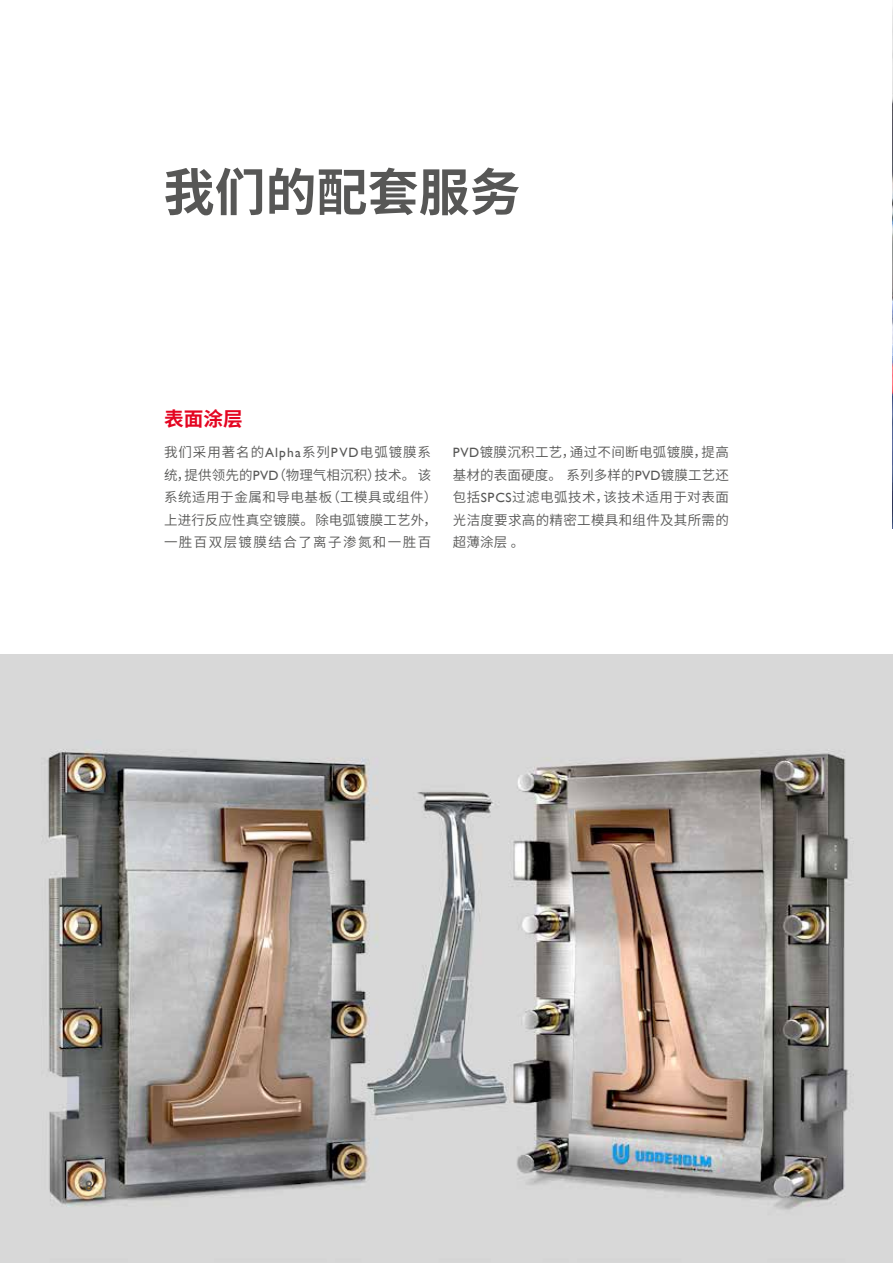
<style>
.page{position:relative;width:893px;height:1263px;background:#fff}
.page>*{position:absolute;margin:0;border:0;box-sizing:border-box;transform-origin:0 0}
.t1{font:700 51px "Source Han Sans CN";color:#575756}
.t2{font:700 19.65px "Source Han Sans CN";color:#e40521}
.t3{font:15px "Assab Gill";color:#575756}
.t4{font:13.5px/22.5px "Source Han Sans CN";letter-spacing:.035em;color:#575756}
.s1{font-family:"Assab Gill"}
</style>
<div class="page">
<img style="left:0;top:655px;width:893px;height:608px">
<img style="left:892px;top:7px;width:1px;height:521px">
<h1 class="t1" style="left:164px;top:163px;width:359px">我们的配套服务</h1>
<h2 class="t2" style="left:164px;top:408px;width:80px">表面涂层</h2>
<p class="t4" style="left:164px;top:441px;width:275px">我们采用著名的<span class="s1">Alpha</span>系列<span class="s1">PVD</span>电弧镀膜系统，提供领先的<span class="s1">PVD</span>（物理气相沉积）技术。 该系统适用于金属和导电基板（工模具或组件）上进行反应性真空镀膜。 除电弧镀膜工艺外，一胜百双层镀膜结合了离子渗氮和一胜百</p>
<p class="t4" style="left:453px;top:441px;width:278px;text-align:justify"><span class="s1">PVD</span>镀膜沉积工艺，通过不间断电弧镀膜，提高基材的表面硬度。 系列多样的<span class="s1">PVD</span>镀膜工艺还包括<span class="s1">SPCS</span>过滤电弧技术，该技术适用于对表面光洁度要求高的精密工模具和组件及其所需的超薄涂层 。</p>
<p class="t3" style="left:85px;top:1178px;width:9px">8</p>
</div>
